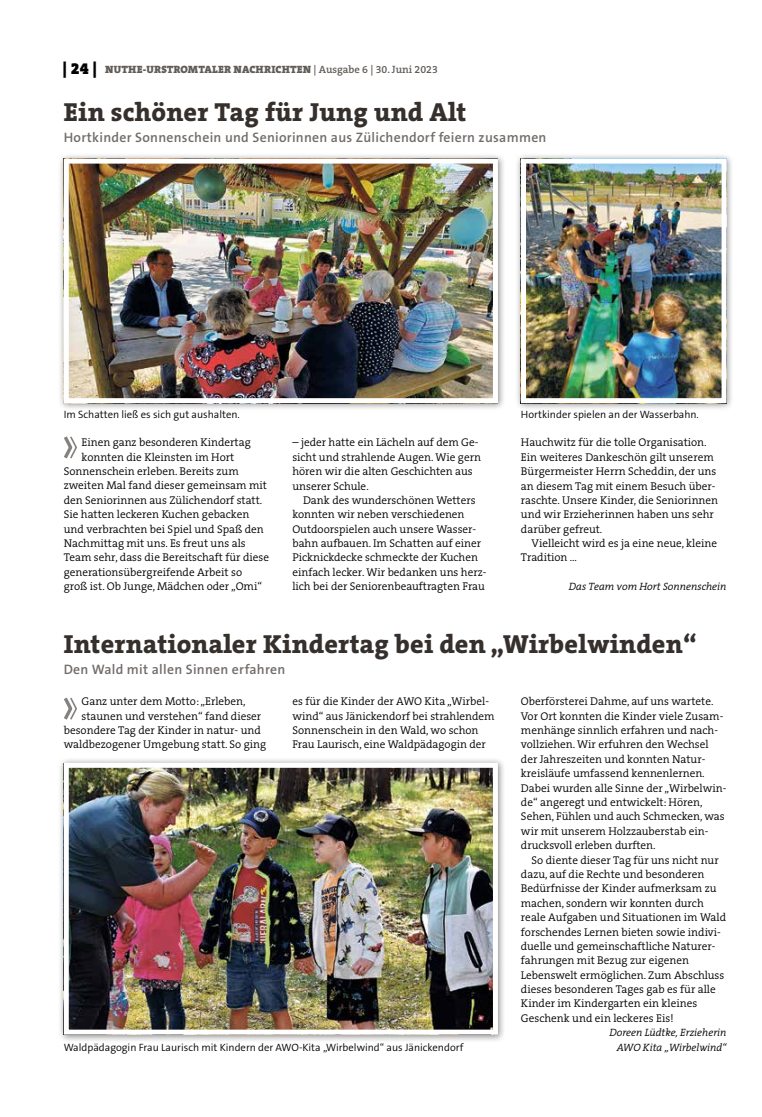
<style>
.page{position:relative;width:762px;height:1117px;background:#fff}
.page>*{position:absolute;margin:0;border:0;box-sizing:border-box;transform-origin:0 0}
.t1{font:800 26.25px "The Serif B W8";letter-spacing:.01em;color:#36302d}
.t2{font:600 13.75px "The Sans B W6";letter-spacing:.02em;color:#716c69}
.t3{font:300 11.25px/14.4px "The Serif B W4";color:#000}
.t4{font:300 10.62px "The Sans B W4";color:#000}
.t5{font:italic 300 10.62px "The Serif B W4";color:#000}
.t6{font:900 10.62px "The Serif B W9";letter-spacing:.015em;color:#615c58}
.s1{font-size:16.25px;color:#000}
.s2{font-family:"The Serif B W6";font-weight:600}
</style>
<div class="page">
<svg style="left:64px;top:436px;width:13px;height:23px"></svg>
<div style="left:58px;top:153px;width:448px;height:258px;background:#000;opacity:.45"></div>
<img style="left:70px;top:164px;width:422px;height:233px">
<div style="left:64px;top:158px;width:434px;height:245px;border:5px solid #fff"></div>
<div style="left:515px;top:153px;width:219px;height:258px;background:#000;opacity:.45"></div>
<img style="left:527px;top:164px;width:193px;height:233px">
<div style="left:521px;top:158px;width:205px;height:245px;border:5px solid #fff"></div>
<svg style="left:64px;top:697px;width:13px;height:23px"></svg>
<div style="left:58px;top:756px;width:448px;height:286px;background:#000;opacity:.45"></div>
<img style="left:70px;top:768px;width:422px;height:260px">
<div style="left:64px;top:762px;width:434px;height:272px;border:5px solid #fff"></div>
<p class="t6" style="left:63px;top:63px;width:377px"><span class="s1">| 24 |</span> NUTHE-URSTROMTALER NACHRICHTEN <span class="s2">| Ausgabe 6 | 30. Juni 2023</span></p>
<h1 class="t1" style="left:64px;top:94px;width:404px">Ein schöner Tag für Jung und Alt</h1>
<p class="t2" style="left:64px;top:128px;width:484px">Hortkinder Sonnenschein und Seniorinnen aus Zülichendorf feiern zusammen</p>
<p class="t4" style="left:64px;top:407px;width:177px">I m Schatten ließ es sich gut aushalten.</p>
<p class="t4" style="left:521px;top:407px;width:179px">Hortkinder spielen an der Wasserbahn.</p>
<p class="t3" style="left:82px;top:435px;width:171px">Einen ganz besonderen Kindertag</p>
<p class="t3" style="left:82px;top:449px;width:154px">konnten die Kleinsten im Hort</p>
<p class="t3" style="left:64px;top:464px;width:177px">Sonnenschein erleben. Bereits zum</p>
<p class="t3" style="left:64px;top:478px;width:205px">zweiten Mal fand dieser gemeinsam mit</p>
<p class="t3" style="left:64px;top:493px;width:200px">den Seniorinnen aus Zülichendorf statt.</p>
<p class="t3" style="left:64px;top:507px;width:187px">Sie hatten leckeren Kuchen gebacken</p>
<p class="t3" style="left:64px;top:521px;width:202px">und verbrachten bei Spiel und Spaß den</p>
<p class="t3" style="left:64px;top:536px;width:184px">Nachmittag mit uns. Es freut uns als</p>
<p class="t3" style="left:64px;top:550px;width:207px">Team sehr, dass die Bereitschaft für diese</p>
<p class="t3" style="left:64px;top:564px;width:180px">generationsübergreifende Arbeit so</p>
<p class="t3" style="left:64px;top:579px;width:200px">groß ist. Ob Junge, Mädchen oder „Omi“</p>
<p class="t3" style="left:292px;top:435px;width:190px">– jeder hatte ein Lächeln auf dem Ge&shy;sicht und strahlende Augen. Wie gern hören wir die alten Geschichten aus unserer Schule.</p>
<p class="t3" style="left:292px;top:493px;width:196px;text-indent:11px">Dank des wunderschönen Wetters konnten wir neben verschiedenen Outdoorspielen auch unsere Wasser&shy;bahn aufbauen. Im Schatten auf einer Picknickdecke schmeckte der Kuchen einfach lecker. Wir bedanken uns herz&shy;lich bei der Seniorenbeauftragten Frau</p>
<p class="t3" style="left:521px;top:435px;width:199px">Hauchwitz für die tolle Organisation.<br>Ein weiteres Dankeschön gilt unserem Bürgermeister Herrn Scheddin, der uns an diesem Tag mit einem Besuch über&shy;raschte. Unsere Kinder, die Seniorinnen und wir Erzieherinnen haben uns sehr darüber gefreut.</p>
<p class="t3" style="left:521px;top:536px;width:198px;text-indent:11px">Vielleicht wird es ja eine neue, kleine<br>Tradition …</p>
<p class="t5" style="left:569px;top:579px;width:159px">Das Team vom Hort Sonnenschein</p>
<h1 class="t1" style="left:64px;top:626px;width:634px">Internationaler Kindertag bei den „Wirbelwinden“</h1>
<p class="t2" style="left:64px;top:660px;width:223px">Den Wald mit allen Sinnen erfahren</p>
<p class="t3" style="left:82px;top:694px;width:165px">Ganz unter dem Motto: „Erleben,</p>
<p class="t3" style="left:82px;top:708px;width:181px">staunen und verstehen“ fand dieser</p>
<p class="t3" style="left:64px;top:723px;width:199px">besondere Tag der Kinder in natur- und</p>
<p class="t3" style="left:64px;top:737px;width:204px">waldbezogener Umgebung statt. So ging</p>
<p class="t3" style="left:292px;top:694px;width:204px">es für die Kinder der AWO Kita „Wirbel&shy;wind“ aus Jänickendorf bei strahlendem Sonnenschein in den Wald, wo schon Frau Laurisch, eine Waldpädagogin der</p>
<p class="t3" style="left:521px;top:694px;width:207px">Oberförsterei Dahme, auf uns wartete.<br>Vor Ort konnten die Kinder viele Zusam&shy;menhänge sinnlich erfahren und nach&shy;vollziehen. Wir erfuhren den Wechsel der Jahreszeiten und konnten Natur&shy;kreisläufe umfassend kennenlernen.<br>Dabei wurden alle Sinne der „Wirbelwin&shy;de“ angeregt und entwickelt: Hören, Sehen, Fühlen und auch Schmecken, was wir mit unserem Holzzauberstab ein&shy;drucksvoll erleben durften.</p>
<p class="t3" style="left:521px;top:852px;width:207px;text-indent:11px">So diente dieser Tag für uns nicht nur dazu, auf die Rechte und besonderen Bedürfnisse der Kinder aufmerksam zu machen, sondern wir konnten durch reale Aufgaben und Situationen im Wald forschendes Lernen bieten sowie indivi&shy;duelle und gemeinschaftliche Naturer&shy;fahrungen mit Bezug zur eigenen Lebenswelt ermöglichen. Zum Abschluss dieses besonderen Tages gab es für alle Kinder im Kindergarten ein kleines Geschenk und ein leckeres Eis!</p>
<p class="t5" style="left:609px;top:1025px;width:119px">Doreen Lüdtke, Erzieherin</p>
<p class="t4" style="left:64px;top:1039px;width:401px">Waldpädagogin Frau Laurisch mit Kindern der AWO-Kita „Wirbelwind“ aus Jänickendorf</p>
<p class="t5" style="left:617px;top:1039px;width:111px">AWO Kita „Wirbelwind“</p>
</div>
